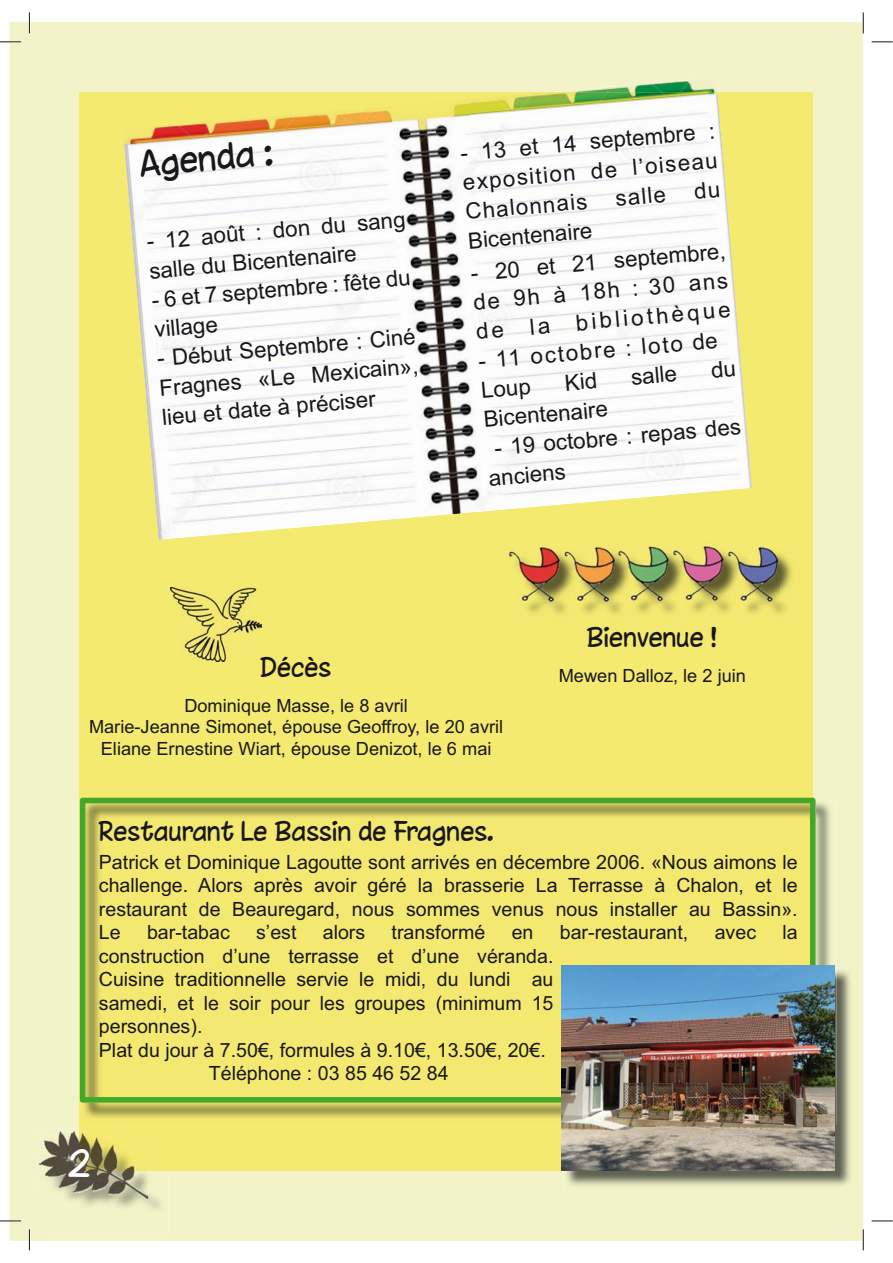
<style>
.page{position:relative;width:893px;height:1263px;background:#fff}
.page>*{position:absolute;margin:0;border:0;box-sizing:border-box;transform-origin:0 0}
.t1{font:34.95px "Chinacat";color:#fff}
.t2{font:33.6px "Chinacat";color:#1a171c}
.t3{font:25.2px "Chinacat";color:#1a171c}
.t4{font:22.35px/29.4px "Arial";color:#1a171c}
.t5{font:19.65px/23.5px "Arial";color:#1a171c;text-align:justify}
.t6{font:18.15px/21.9px "Arial";color:#1a171c;text-align:center}
</style>
<div class="page">
<div style="left:10px;top:22px;width:853px;height:1219px;background:#f3f3c9"></div>
<div style="left:80px;top:92px;width:733px;height:1079px;background:#f4ea6f"></div>
<img style="left:815px;top:800px;width:21px;height:168px">
<img style="left:84px;top:1103px;width:477px;height:15px">
<svg style="left:80px;top:798px;width:735px;height:305px"></svg>
<img style="left:41px;top:1171px;width:128px;height:62px">
<img style="left:37px;top:1128px;width:43px;height:71px">
<img style="left:41px;top:1133px;width:108px;height:66px">
<img style="left:548px;top:78px;width:169px;height:14px">
<img style="left:124px;top:103px;width:344px;height:337px">
<img style="left:468px;top:92px;width:284px;height:418px">
<img style="left:150px;top:418px;width:355px;height:122px">
<img style="left:527px;top:554px;width:265px;height:60px">
<img style="left:508px;top:542px;width:261px;height:15px">
<img style="left:511px;top:548px;width:268px;height:57px">
<img style="left:171px;top:587px;width:90px;height:74px">
<img style="left:564px;top:968px;width:293px;height:223px">
<img style="left:561px;top:966px;width:274px;height:205px">
<hr style="left:0;top:41px;width:21px;height:2px;background:#fff">
<hr style="left:0;top:1220px;width:21px;height:2px;background:#fff">
<hr style="left:862px;top:12px;width:2px;height:21px;background:#fff">
<hr style="left:862px;top:1229px;width:2px;height:21px;background:#fff">
<svg style="left:0;top:42px;width:21px;height:1px"></svg>
<svg style="left:872px;top:42px;width:21px;height:1px"></svg>
<svg style="left:0;top:1221px;width:21px;height:1px"></svg>
<svg style="left:872px;top:1221px;width:21px;height:1px"></svg>
<svg style="left:29px;top:12px;width:1px;height:21px"></svg>
<svg style="left:29px;top:1229px;width:1px;height:21px"></svg>
<svg style="left:863px;top:12px;width:1px;height:21px"></svg>
<svg style="left:863px;top:1229px;width:1px;height:21px"></svg>
<svg style="left:694px;top:182px;width:25px;height:17px"></svg>
<svg style="left:566px;top:372px;width:30px;height:18px"></svg>
<svg style="left:711px;top:361px;width:24px;height:17px"></svg>
<h2 class="t2" style="left:139px;top:150px;width:136px;rotate:-5deg">Agenda :</h2>
<p class="t4" style="left:146px;top:229px;width:261px;rotate:-5deg">- 12 août : don du sang salle du Bicentenaire</p>
<p class="t4" style="left:151px;top:288px;width:261px;rotate:-5deg">- 6 et 7 septembre : fête du village</p>
<p class="t4" style="left:156px;top:346px;width:261px;text-align:justify;rotate:-5deg">- Début Septembre : Ciné Fragnes «Le Mexicain», lieu et date à préciser</p>
<p class="t4" style="left:459px;top:140px;width:257px;text-align:justify;rotate:-5deg">- 13 et 14 septembre : exposition de l’oiseau Chalonnais</p>
<p class="t4" style="left:614px;top:186px;width:52px;rotate:-5deg">salle</p>
<p class="t4" style="left:467px;top:228px;width:126px;rotate:-5deg">Bicentenaire</p>
<p class="t4" style="left:470px;top:260px;width:257px;text-align:justify;rotate:-5deg">- 20 et 21 septembre, de 9h à 18h : 30 ans de la bibliothèque</p>
<p class="t4" style="left:477px;top:348px;width:241px;rotate:-5deg">- 11 octobre : loto de<br>Loup</p>
<p class="t4" style="left:630px;top:364px;width:48px;rotate:-5deg">salle</p>
<p class="t4" style="left:483px;top:407px;width:126px;rotate:-5deg">Bicentenaire</p>
<p class="t4" style="left:485px;top:436px;width:257px;text-indent:8px;rotate:-5deg">- 19 octobre : repas des anciens</p>
<p class="t3" style="left:260px;top:656px;width:73px">Décès</p>
<p class="t3" style="left:587px;top:627px;width:132px">Bienvenue !</p>
<p class="t6" style="left:559px;top:666px;width:189px">Mewen Dalloz, le 2 juin</p>
<p class="t6" style="left:89px;top:696px;width:416px">Dominique Masse, le 8 avril<br>Marie-Jeanne Simonet, épouse Geoffroy, le 20 avril<br>Eliane Ernestine Wiart, épouse Denizot, le 6 mai</p>
<p class="t3" style="left:99px;top:820px;width:397px">Restaurant Le Bassin de Fragnes.</p>
<p class="t5" style="left:99px;top:852px;width:700px">Patrick et Dominique Lagoutte sont arrivés en décembre 2006. «Nous aimons le challenge. Alors après avoir géré la brasserie La Terrasse à Chalon, et le restaurant de Beauregard, nous sommes venus nous installer au Bassin».<br>Le</p>
<p class="t5" style="left:147px;top:922px;width:84px">bar-tabac</p>
<p class="t5" style="left:256px;top:922px;width:42px">s’est</p>
<p class="t5" style="left:323px;top:922px;width:44px">alors</p>
<p class="t5" style="left:392px;top:922px;width:95px">transformé</p>
<p class="t5" style="left:512px;top:922px;width:23px">en</p>
<p class="t5" style="left:560px;top:922px;width:130px">bar-restaurant,</p>
<p class="t5" style="left:715px;top:922px;width:43px">avec</p>
<p class="t5" style="left:782px;top:922px;width:17px">la</p>
<p class="t5" style="left:99px;top:946px;width:456px">construction d’une terrasse et d’une véranda.</p>
<p class="t5" style="left:99px;top:969px;width:456px">Cuisine traditionnelle servie le midi, du lundi au</p>
<p class="t5" style="left:99px;top:993px;width:456px">samedi, et le soir pour les groupes (minimum 15</p>
<p class="t5" style="left:99px;top:1017px;width:105px">personnes).</p>
<p class="t5" style="left:99px;top:1040px;width:448px">Plat du jour à 7.50€, formules à 9.10€, 13.50€, 20€.</p>
<p class="t5" style="left:209px;top:1064px;width:241px">Téléphone : 03 85 46 52 84</p>
<h1 class="t1" style="left:69px;top:1149px;width:24px">2</h1>
</div>
